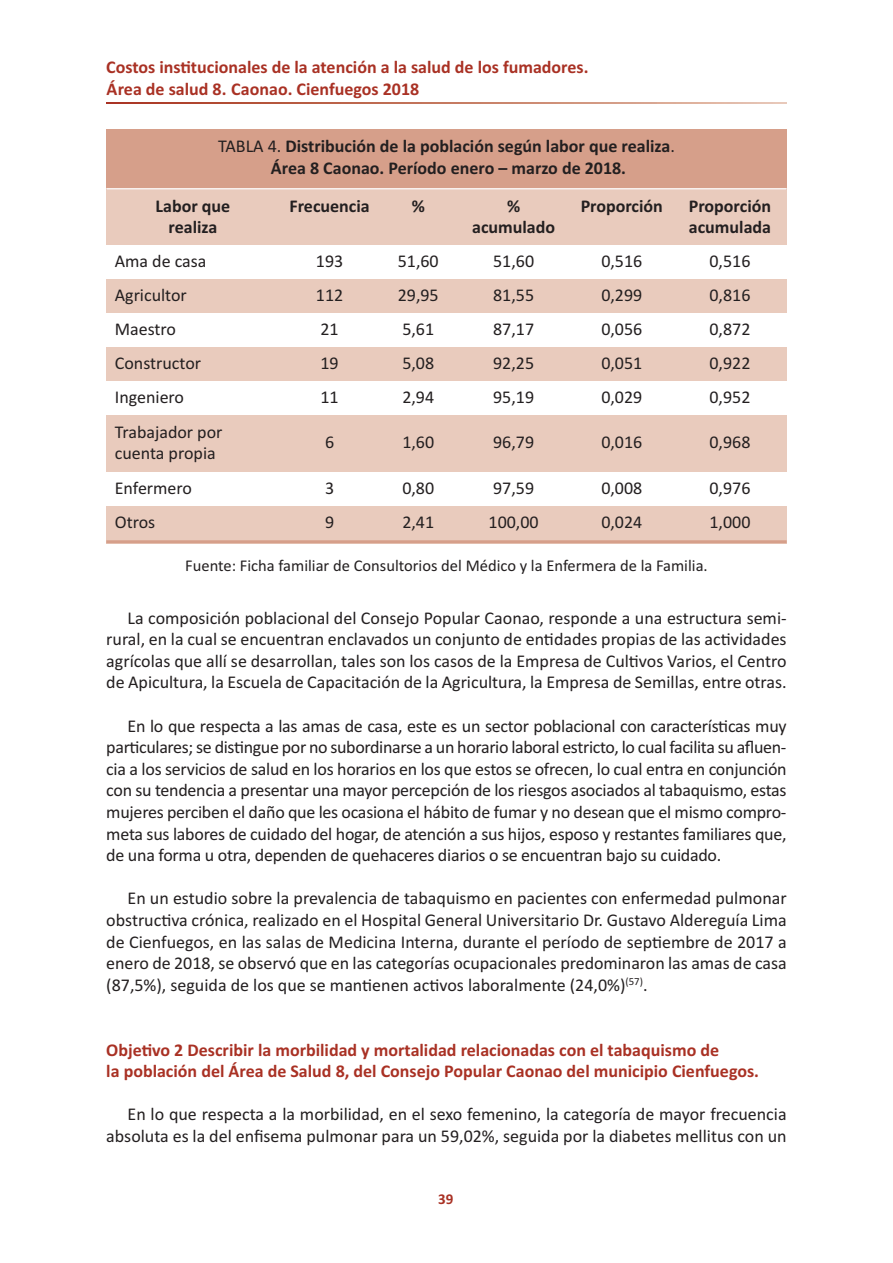
<style>
.page{position:relative;width:893px;height:1263px;background:#fff}
.page>*{position:absolute;margin:0;border:0;box-sizing:border-box;transform-origin:0 0}
.t1{font:18px/21.6px "Calibri";color:#231f20;text-align:justify}
.t2{font:700 18px/21.6px "Calibri";color:#a93124}
.t3{font:700 18px/21.6px "Calibri";color:#231f20;text-align:center}
.t4{font:16.5px "Calibri";color:#231f20}
.t5{font:700 15px "Calibri";color:#a93124}
.s1{font-weight:400}
</style>
<div class="page">
<svg style="left:106px;top:102px;width:681px;height:2px"></svg>
<div style="left:106px;top:129px;width:681px;height:61px;background:#d69f8a"></div>
<hr style="left:106px;top:188px;width:681px;height:2px;background:#fff">
<div style="left:106px;top:191px;width:174px;height:55px;background:#e9cbbd"></div>
<div style="left:280px;top:191px;width:100px;height:55px;background:#e9cbbd"></div>
<div style="left:380px;top:191px;width:77px;height:55px;background:#e9cbbd"></div>
<div style="left:457px;top:191px;width:113px;height:55px;background:#e9cbbd"></div>
<div style="left:570px;top:191px;width:103px;height:55px;background:#e9cbbd"></div>
<div style="left:673px;top:191px;width:114px;height:55px;background:#e9cbbd"></div>
<div style="left:106px;top:280px;width:174px;height:34px;background:#e9cbbd"></div>
<div style="left:280px;top:280px;width:100px;height:34px;background:#e9cbbd"></div>
<div style="left:380px;top:280px;width:77px;height:34px;background:#e9cbbd"></div>
<div style="left:457px;top:280px;width:113px;height:34px;background:#e9cbbd"></div>
<div style="left:570px;top:280px;width:103px;height:34px;background:#e9cbbd"></div>
<div style="left:673px;top:280px;width:114px;height:34px;background:#e9cbbd"></div>
<div style="left:106px;top:348px;width:174px;height:34px;background:#e9cbbd"></div>
<div style="left:280px;top:348px;width:100px;height:34px;background:#e9cbbd"></div>
<div style="left:380px;top:348px;width:77px;height:34px;background:#e9cbbd"></div>
<div style="left:457px;top:348px;width:113px;height:34px;background:#e9cbbd"></div>
<div style="left:570px;top:348px;width:103px;height:34px;background:#e9cbbd"></div>
<div style="left:673px;top:348px;width:114px;height:34px;background:#e9cbbd"></div>
<div style="left:106px;top:416px;width:174px;height:56px;background:#e9cbbd"></div>
<div style="left:280px;top:416px;width:100px;height:56px;background:#e9cbbd"></div>
<div style="left:380px;top:416px;width:77px;height:56px;background:#e9cbbd"></div>
<div style="left:457px;top:416px;width:113px;height:56px;background:#e9cbbd"></div>
<div style="left:570px;top:416px;width:103px;height:56px;background:#e9cbbd"></div>
<div style="left:673px;top:416px;width:114px;height:56px;background:#e9cbbd"></div>
<div style="left:106px;top:506px;width:174px;height:37px;background:#e9cbbd"></div>
<div style="left:280px;top:506px;width:100px;height:37px;background:#e9cbbd"></div>
<div style="left:380px;top:506px;width:77px;height:37px;background:#e9cbbd"></div>
<div style="left:457px;top:506px;width:113px;height:37px;background:#e9cbbd"></div>
<div style="left:570px;top:506px;width:103px;height:37px;background:#e9cbbd"></div>
<div style="left:673px;top:506px;width:114px;height:37px;background:#e9cbbd"></div>
<hr style="left:106px;top:540px;width:681px;height:3px;background:#d69f8a">
<p class="t2" style="left:106px;top:56px;width:484px">Costos institucionales de la atención a la salud de los fumadores.<br>Área de salud 8. Caonao. Cienfuegos 2018</p>
<p class="t3" style="left:218px;top:135px;width:458px"><span class="s1">TABLA 4.</span> Distribución de la población según labor que realiza<span class="s1">.<br></span>Área 8 Caonao. Período enero – marzo de 2018.</p>
<p class="t3" style="left:156px;top:195px;width:76px">Labor que realiza</p>
<p class="t3" style="left:289px;top:195px;width:82px">Frecuencia</p>
<p class="t3" style="left:412px;top:195px;width:15px">%</p>
<p class="t3" style="left:472px;top:195px;width:85px">% acumulado</p>
<p class="t3" style="left:581px;top:195px;width:84px">Proporción</p>
<p class="t3" style="left:689px;top:195px;width:84px;text-align:left">Proporción acumulada</p>
<p class="t1" style="left:115px;top:250px;width:93px">Ama de casa</p>
<p class="t1" style="left:316px;top:250px;width:29px">193</p>
<p class="t1" style="left:398px;top:250px;width:42px">51,60</p>
<p class="t1" style="left:493px;top:250px;width:42px">51,60</p>
<p class="t1" style="left:601px;top:250px;width:42px">0,516</p>
<p class="t1" style="left:709px;top:250px;width:42px">0,516</p>
<p class="t1" style="left:115px;top:284px;width:74px">Agricultor</p>
<p class="t1" style="left:316px;top:284px;width:29px">112</p>
<p class="t1" style="left:398px;top:284px;width:42px">29,95</p>
<p class="t1" style="left:493px;top:284px;width:42px">81,55</p>
<p class="t1" style="left:601px;top:284px;width:42px">0,299</p>
<p class="t1" style="left:709px;top:284px;width:42px">0,816</p>
<p class="t1" style="left:115px;top:318px;width:63px">Maestro</p>
<p class="t1" style="left:320px;top:318px;width:20px">21</p>
<p class="t1" style="left:402px;top:318px;width:33px">5,61</p>
<p class="t1" style="left:493px;top:318px;width:42px">87,17</p>
<p class="t1" style="left:601px;top:318px;width:42px">0,056</p>
<p class="t1" style="left:709px;top:318px;width:42px">0,872</p>
<p class="t1" style="left:115px;top:352px;width:88px">Constructor</p>
<p class="t1" style="left:320px;top:352px;width:20px">19</p>
<p class="t1" style="left:402px;top:352px;width:33px">5,08</p>
<p class="t1" style="left:493px;top:352px;width:42px">92,25</p>
<p class="t1" style="left:601px;top:352px;width:42px">0,051</p>
<p class="t1" style="left:709px;top:352px;width:42px">0,922</p>
<p class="t1" style="left:115px;top:386px;width:71px">Ingeniero</p>
<p class="t1" style="left:320px;top:386px;width:20px">11</p>
<p class="t1" style="left:402px;top:386px;width:33px">2,94</p>
<p class="t1" style="left:493px;top:386px;width:42px">95,19</p>
<p class="t1" style="left:601px;top:386px;width:42px">0,029</p>
<p class="t1" style="left:709px;top:386px;width:42px">0,952</p>
<p class="t1" style="left:115px;top:421px;width:109px">Trabajador por cuenta propia</p>
<p class="t1" style="left:325px;top:431px;width:11px">6</p>
<p class="t1" style="left:402px;top:431px;width:33px">1,60</p>
<p class="t1" style="left:493px;top:431px;width:42px">96,79</p>
<p class="t1" style="left:601px;top:431px;width:42px">0,016</p>
<p class="t1" style="left:709px;top:431px;width:42px">0,968</p>
<p class="t1" style="left:115px;top:477px;width:79px">Enfermero</p>
<p class="t1" style="left:325px;top:477px;width:11px">3</p>
<p class="t1" style="left:402px;top:477px;width:33px">0,80</p>
<p class="t1" style="left:493px;top:477px;width:42px">97,59</p>
<p class="t1" style="left:601px;top:477px;width:42px">0,008</p>
<p class="t1" style="left:709px;top:477px;width:42px">0,976</p>
<p class="t1" style="left:115px;top:511px;width:42px">Otros</p>
<p class="t1" style="left:325px;top:511px;width:11px">9</p>
<p class="t1" style="left:402px;top:511px;width:33px">2,41</p>
<p class="t1" style="left:489px;top:511px;width:52px">100,00</p>
<p class="t1" style="left:601px;top:511px;width:42px">0,024</p>
<p class="t1" style="left:709px;top:511px;width:42px">1,000</p>
<p class="t4" style="left:185px;top:556px;width:524px">Fuente: Ficha familiar de Consultorios del Médico y la Enfermera de la Familia.</p>
<p class="t1" style="left:106px;top:607px;width:682px;text-indent:21px">La composición poblacional del Consejo Popular Caonao, responde a una estructura semi&shy;rural, en la cual se encuentran enclavados un conjunto de entidades propias de las actividades agrícolas que allí se desarrollan, tales son los casos de la Empresa de Cultivos Varios, el Centro de Apicultura, la Escuela de Capacitación de la Agricultura, la Empresa de Semillas, entre otras.</p>
<p class="t1" style="left:106px;top:715px;width:682px;text-indent:21px">En lo que respecta a las amas de casa, este es un sector poblacional con características muy particulares; se distingue por no subordinarse a un horario laboral estricto, lo cual facilita su afluen&shy;cia a los servicios de salud en los horarios en los que estos se ofrecen, lo cual entra en conjunción con su tendencia a presentar una mayor percepción de los riesgos asociados al tabaquismo, estas mujeres perciben el daño que les ocasiona el hábito de fumar y no desean que el mismo compro&shy;meta sus labores de cuidado del hogar, de atención a sus hijos, esposo y restantes familiares que, de una forma u otra, dependen de quehaceres diarios o se encuentran bajo su cuidado.</p>
<p class="t1" style="left:106px;top:887px;width:682px;text-indent:21px">En un estudio sobre la prevalencia de tabaquismo en pacientes con enfermedad pulmonar obstructiva crónica, realizado en el Hospital General Universitario Dr. Gustavo Aldereguía Lima de Cienfuegos, en las salas de Medicina Interna, durante el período de septiembre de 2017 a enero de 2018, se observó que en las categorías ocupacionales predominaron las amas de casa (87,5%), seguida de los que se mantienen activos laboralmente (24,0%)<sup>(57)</sup>.</p>
<p class="t2" style="left:106px;top:1039px;width:654px">Objetivo 2 Describir la morbilidad y mortalidad relacionadas con el tabaquismo de<br>la población del Área de Salud 8, del Consejo Popular Caonao del municipio Cienfuegos.</p>
<p class="t1" style="left:106px;top:1103px;width:682px;text-align:right">En lo que respecta a la morbilidad, en el sexo femenino, la categoría de mayor frecuencia absoluta es la del enfisema pulmonar para un 59,02%, seguida por la diabetes mellitus con un</p>
<p class="t5" style="left:438px;top:1190px;width:17px">39</p>
</div>
